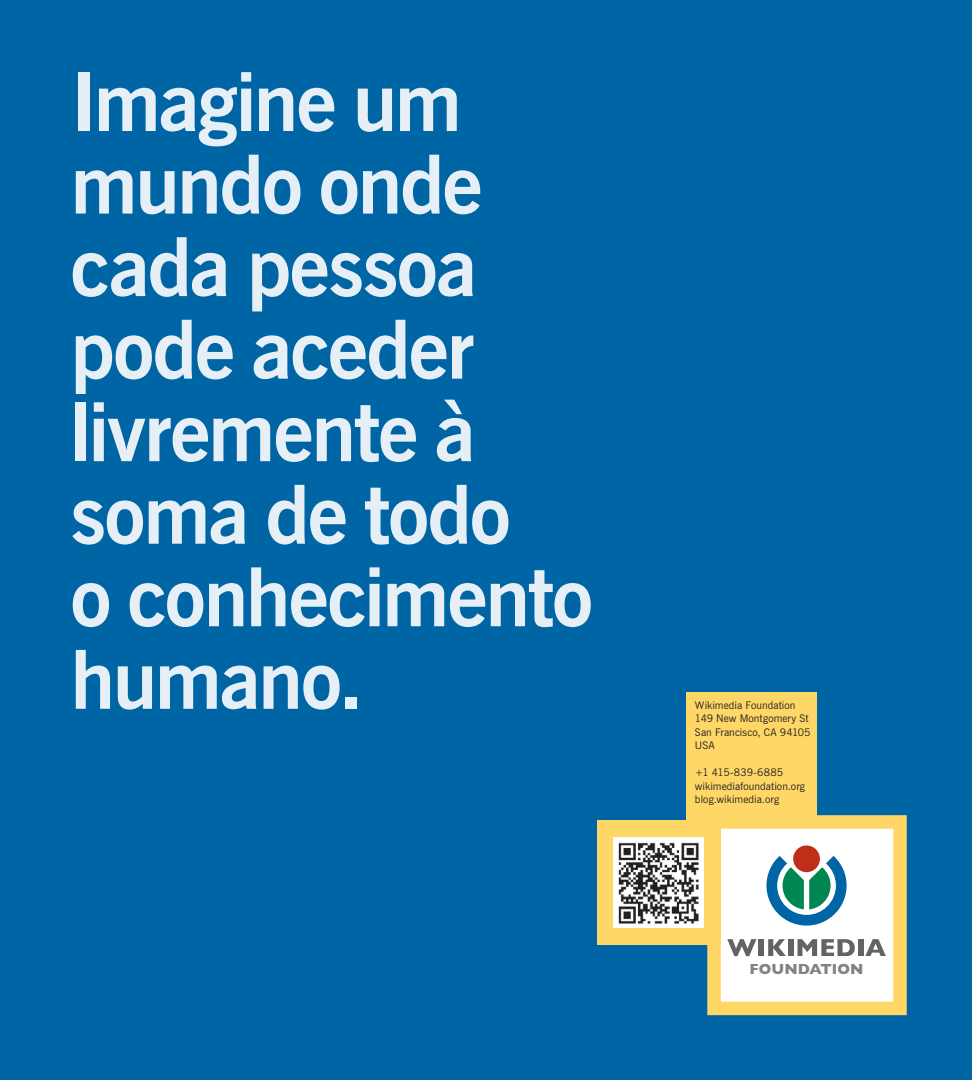
<style>
.page{position:relative;width:972px;height:1080px;background:#0065a4}
.page>*{position:absolute;margin:0;border:0;box-sizing:border-box;transform-origin:0 0}
.t1{font:700 81px/82.5px "News Gothic BT";letter-spacing:-.025em;color:#fff}
.t2{font:700 14.85px "Gill Sans";letter-spacing:.005em;color:#808285}
.t3{font:10.5px/13.5px "News Gothic BT";letter-spacing:.005em;color:#231f20}
</style>
<div class="page">
<div style="left:707px;top:815px;width:200px;height:200px;background:#fff;border:14px solid #fed767"></div>
<svg style="left:727px;top:939px;width:29px;height:17px"></svg>
<div style="left:759px;top:939px;width:5px;height:17px;background:#636366"></div>
<svg style="left:768px;top:939px;width:18px;height:17px"></svg>
<div style="left:788px;top:939px;width:5px;height:17px;background:#636366"></div>
<svg style="left:798px;top:939px;width:57px;height:17px"></svg>
<div style="left:858px;top:939px;width:5px;height:17px;background:#636366"></div>
<svg style="left:865px;top:939px;width:21px;height:17px"></svg>
<div style="left:793px;top:845px;width:27px;height:27px;background:#c02d19;border-radius:50%"></div>
<svg style="left:766px;top:856px;width:81px;height:70px"></svg>
<div style="left:686px;top:693px;width:131px;height:129px;background:#fed767"></div>
<div style="left:597px;top:821px;width:124px;height:124px;background:#fed767"></div>
<img style="left:614px;top:838px;width:90px;height:90px">
<h1 class="t1" style="left:70px;top:60px;width:524px">Imagine um mundo onde cada pessoa pode aceder livremente à soma de todo<br>o conhecimento humano.</h1>
<p class="t3" style="left:695px;top:698px;width:117px">Wikimedia Foundation<br>149 New Montgomery St<br>San Francisco, CA 94105<br>USA</p>
<p class="t3" style="left:695px;top:766px;width:112px">+1 415-839-6885 wikimediafoundation.org blog.wikimedia.org</p>
<h2 class="t2" style="left:750px;top:961px;width:115px">FOUNDATION</h2>
</div>
